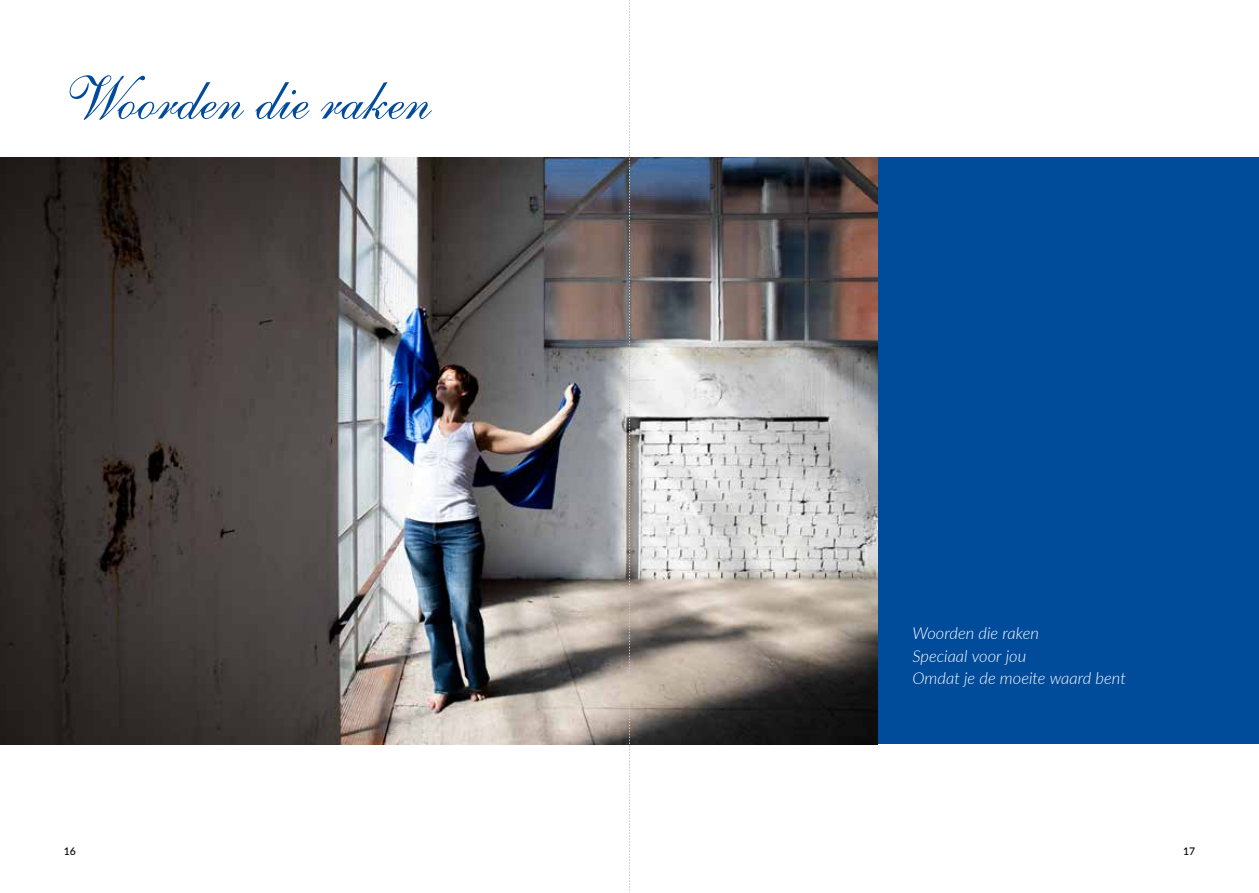
<style>
.page{position:relative;width:1259px;height:893px;background:#fff}
.page>*{position:absolute;margin:0;border:0;box-sizing:border-box;transform-origin:0 0}
.t1{font:60px "Shelley Allegro BT";letter-spacing:-.005em;color:#004b9a}
.t2{font:italic 300 16.5px/22.5px "Lato";color:#fff}
.t3{font:500 10.5px "Lato";color:#000}
</style>
<div class="page">
<div style="left:877px;top:157px;width:382px;height:587px;background:#004b9a"></div>
<img style="left:0;top:157px;width:877px;height:587px">
<svg style="left:629px;top:0;width:1px;height:893px"></svg>
<h1 class="t1" style="left:64px;top:74px;width:369px">Woorden die raken</h1>
<p class="t2" style="left:912px;top:624px;width:215px">Woorden die raken<br>Speciaal voor jou<br>Omdat je de moeite waard bent</p>
<p class="t3" style="left:64px;top:845px;width:14px">16</p>
<p class="t3" style="left:1183px;top:845px;width:13px">17</p>
</div>
